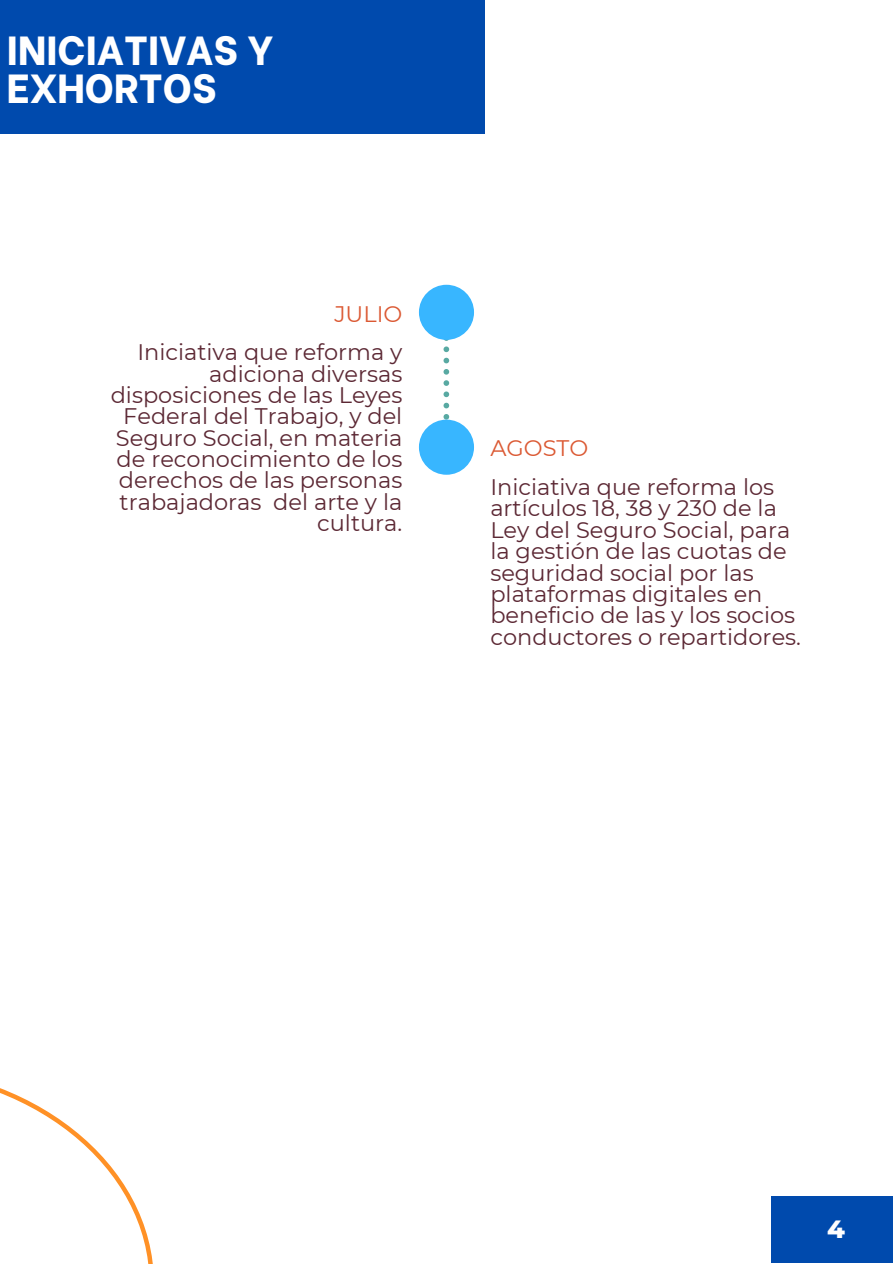
<style>
.page{position:relative;width:893px;height:1264px;background:#fff}
.page>*{position:absolute;margin:0;border:0;box-sizing:border-box;transform-origin:0 0}
.t1{font:800 40.5px/38.2px "Be Vietnam";color:#fff}
.t2{font:800 25.5px "Montserrat";color:#fefefe}
.t3{font:22.5px/21.3px "Montserrat";color:#5c2834;text-align:right}
.t4{font:22.5px "Montserrat";color:#db5933}
</style>
<div class="page">
<svg style="left:0;top:1088px;width:153px;height:175px"></svg>
<svg style="left:443px;top:340px;width:6px;height:79px"></svg>
<div style="left:419px;top:285px;width:55px;height:55px;background:#38b6ff;border-radius:50%"></div>
<div style="left:419px;top:419px;width:55px;height:56px;background:#38b6ff;border-radius:50%"></div>
<div style="left:0;top:0;width:484px;height:134px;background:#004aad"></div>
<div style="left:771px;top:1196px;width:121px;height:66px;background:#004aad"></div>
<h1 class="t1" style="left:7px;top:27px;width:268px">INICIATIVAS Y<br>EXHORTOS</h1>
<p class="t4" style="left:334px;top:299px;width:69px">JULIO</p>
<p class="t3" style="left:111px;top:341px;width:293px">Iniciativa que reforma y adiciona diversas disposiciones de las Leyes<br>Federal del Trabajo, y del<br>Seguro Social, en materia de reconocimiento de los derechos de las personas trabajadoras del arte y la cultura.</p>
<p class="t4" style="left:490px;top:432px;width:99px">AGOSTO</p>
<p class="t3" style="left:490px;top:475px;width:312px;text-align:left">Iniciativa que reforma los artículos 18, 38 y 230 de la<br>Ley del Seguro Social, para la gestión de las cuotas de seguridad social por las plataformas digitales en beneficio de las y los socios conductores o repartidores.</p>
<p class="t2" style="left:827px;top:1210px;width:19px">4</p>
</div>
